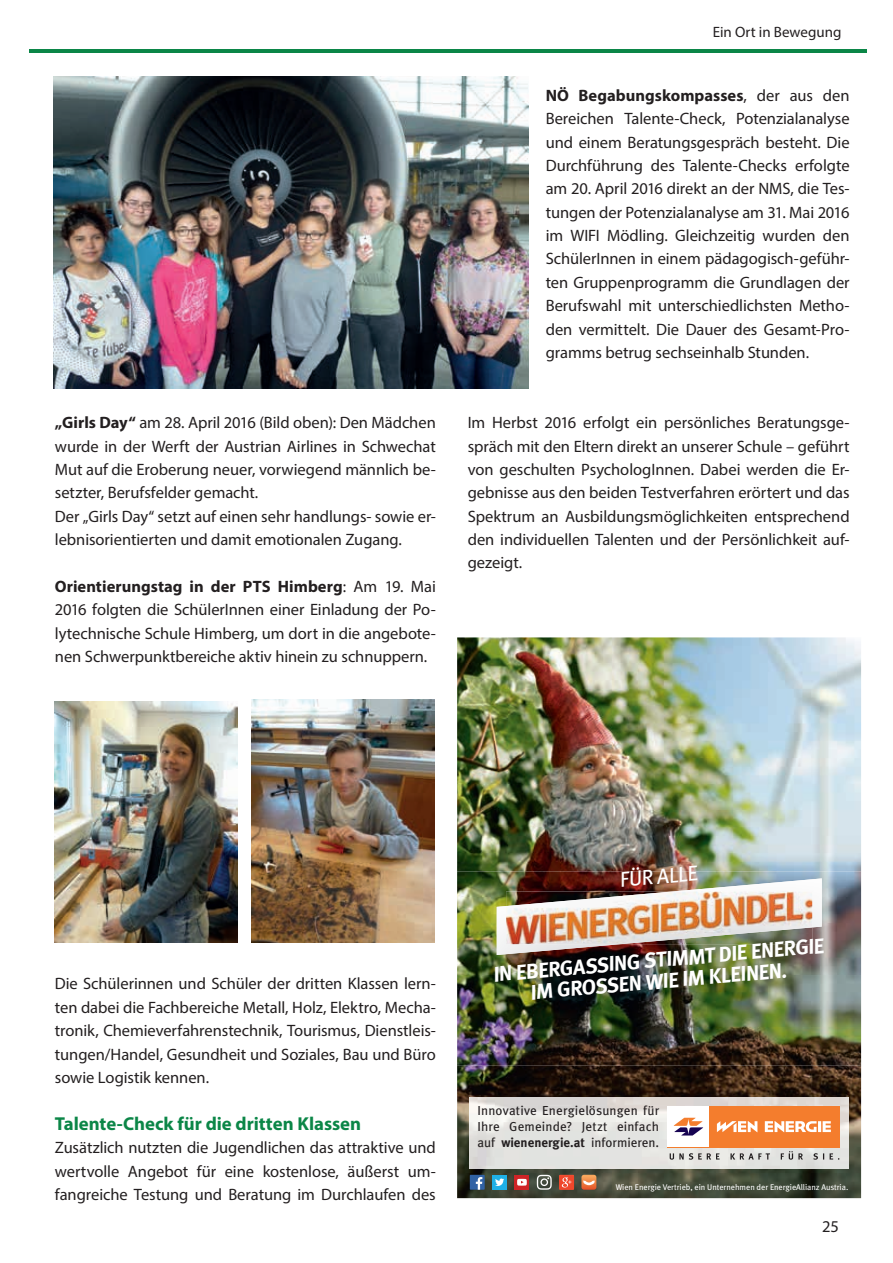
<style>
.page{position:relative;width:893px;height:1263px;background:#fff}
.page>*{position:absolute;margin:0;border:0;box-sizing:border-box;transform-origin:0 0}
.t1{font:21.15px/21.1px "Meta Bold LF";color:#fff;text-align:center}
.t2{font:21.15px "Meta Book LF";color:#fff}
.t3{font:700 18.75px "Myriad Pro";color:#0b8647}
.t4{font:16.5px/23.4px "Myriad Pro";letter-spacing:-.005em;color:#231f20;text-align:justify}
.t5{font:15px "Myriad Pro";color:#231f20}
.t6{font:13.05px/15.9px "Meta Book LF";letter-spacing:.01em;color:#231f20;text-align:justify}
.t7{font:8.25px "Meta Book LF";color:#fff}
.s1{font-weight:700}
.s2{font-family:"Meta Bold LF"}
</style>
<div class="page">
<hr style="left:29px;top:50px;width:838px;height:3px;background:#0b8647">
<img style="left:55px;top:701px;width:183px;height:241px">
<img style="left:252px;top:700px;width:183px;height:242px">
<img style="left:53px;top:77px;width:476px;height:311px">
<img style="left:457px;top:637px;width:404px;height:561px">
<img style="left:470px;top:1097px;width:378px;height:71px">
<div style="left:667px;top:1106px;width:173px;height:41px;background:#f47d2d"></div>
<div style="left:668px;top:1106px;width:41px;height:41px;background:#fff"></div>
<svg style="left:674px;top:1118px;width:29px;height:17px"></svg>
<svg style="left:765px;top:1121px;width:66px;height:11px"></svg>
<svg style="left:717px;top:1121px;width:40px;height:11px"></svg>
<svg style="left:670px;top:1151px;width:169px;height:9px;background:#c3c3c0"></svg>
<div style="left:470px;top:1175px;width:15px;height:15px;background:#3162a5"></div>
<svg style="left:476px;top:1177px;width:6px;height:13px"></svg>
<div style="left:514px;top:1175px;width:15px;height:15px;background:#cf2427"></div>
<svg style="left:517px;top:1179px;width:10px;height:7px"></svg>
<div style="left:492px;top:1175px;width:15px;height:15px;background:#1fb0e6"></div>
<svg style="left:495px;top:1178px;width:9px;height:8px"></svg>
<div style="left:559px;top:1175px;width:15px;height:15px;background:#ef472b"></div>
<svg style="left:562px;top:1177px;width:9px;height:10px"></svg>
<svg style="left:581px;top:1175px;width:15px;height:15px"></svg>
<svg style="left:537px;top:1175px;width:15px;height:15px"></svg>
<img style="left:457px;top:871px;width:404px;height:195px">
<img style="left:497px;top:878px;width:325px;height:77px">
<img style="left:506px;top:891px;width:306px;height:53px">
<p class="t4" style="left:55px;top:411px;width:383px;text-align:left"><span class="s1">„Girls Day“</span> am 28. April 2016 (Bild oben): Den Mädchen wurde in der Werft der Austrian Airlines in Schwechat Mut auf die Eroberung neuer, vorwiegend männlich be&shy;setzter, Berufsfelder gemacht.<br>Der „Girls Day“ setzt auf einen sehr handlungs- sowie er&shy;lebnisorientierten und damit emotionalen Zugang.</p>
<p class="t4" style="left:55px;top:574px;width:383px"><span class="s1">Orientierungstag in der PTS Himberg</span>: Am 19. Mai 2016 folgten die SchülerInnen einer Einladung der Po&shy;lytechnische Schule Himberg, um dort in die angebote&shy;nen Schwerpunktbereiche aktiv hinein zu schnuppern.</p>
<p class="t5" style="left:713px;top:22px;width:130px">Ein Ort in Bewegung</p>
<p class="t4" style="left:546px;top:83px;width:305px"><span class="s1">NÖ Begabungskompasses</span>, der aus den Bereichen Talente-Check, Potenzialanalyse und einem Beratungsgespräch besteht. Die Durchführung des Talente-Checks erfolgte am 20. April 2016 direkt an der NMS, die Tes&shy;tungen der Potenzialanalyse am 31. Mai 2016 im WIFI Mödling. Gleichzeitig wurden den SchülerInnen in einem pädagogisch-geführ&shy;ten Gruppenprogramm die Grundlagen der Berufswahl mit unterschiedlichsten Metho&shy;den vermittelt. Die Dauer des Gesamt-Pro&shy;gramms betrug sechseinhalb Stunden.</p>
<p class="t4" style="left:468px;top:411px;width:383px">Im Herbst 2016 erfolgt ein persönliches Beratungsge&shy;spräch mit den Eltern direkt an unserer Schule – geführt von geschulten PsychologInnen. Dabei werden die Er&shy;gebnisse aus den beiden Testverfahren erörtert und das Spektrum an Ausbildungsmöglichkeiten entsprechend den individuellen Talenten und der Persönlichkeit auf&shy;gezeigt.</p>
<p class="t4" style="left:55px;top:972px;width:383px">Die Schülerinnen und Schüler der dritten Klassen lern&shy;ten dabei die Fachbereiche Metall, Holz, Elektro, Mecha&shy;tronik, Chemieverfahrenstechnik, Tourismus, Dienstleis&shy;tungen/Handel, Gesundheit und Soziales, Bau und Büro sowie Logistik kennen.</p>
<p class="t3" style="left:55px;top:1111px;width:308px">Talente-Check für die dritten Klassen</p>
<p class="t4" style="left:55px;top:1136px;width:382px">Zusätzlich nutzten die Jugendlichen das attraktive und wertvolle Angebot für eine kostenlose, äußerst um&shy;fangreiche Testung und Beratung im Durchlaufen des</p>
<p class="t2" style="left:618px;top:867px;width:80px;rotate:-5deg">FÜR ALLE</p>
<p class="t1" style="left:492px;top:963px;width:333px;rotate:-5deg">IN EBERGASSING STIMMT DIE ENERGIE<br>IM GROSSEN WIE IM KLEINEN.</p>
<p class="t6" style="left:477px;top:1103px;width:183px">Innovative Energielösungen für Ihre Gemeinde? Jetzt einfach auf <span class="s2">wienenergie.at</span> informieren.</p>
<p class="t7" style="left:616px;top:1182px;width:234px">Wien Energie Vertrieb, ein Unternehmen der EnergieAllianz Austria.</p>
<p class="t4" style="left:822px;top:1214px;width:18px">25</p>
</div>
